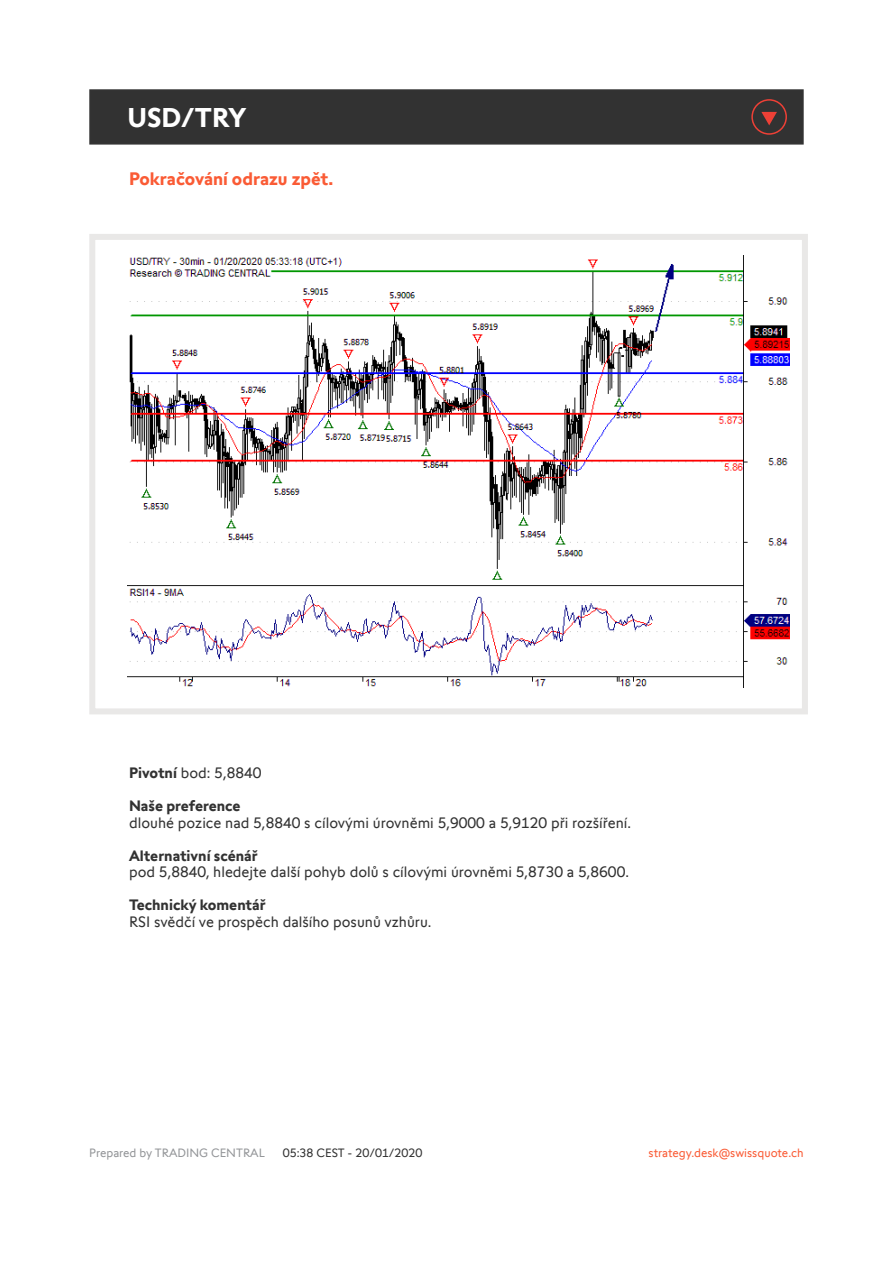
<style>
.page{position:relative;width:893px;height:1263px;background:#fff}
.page>*{position:absolute;margin:0;border:0;box-sizing:border-box;transform-origin:0 0}
.t1{font:700 27px "Swissquote CT";color:#fff}
.t2{font:700 18px "Swissquote CT";color:#fa5b35}
.t3{font:15px "Swissquote CT";color:#323232}
.t4{font:700 15px "Swissquote CT";color:#323232}
.t5{font:12px "Swissquote CT";color:#fa5b35}
.t6{font:12px "Swissquote CT";color:#939598}
.t7{font:12px "Swissquote CT";color:#323232}
.s1{font-weight:700}
</style>
<div class="page">
<div style="left:89px;top:234px;width:719px;height:480px;border:6px solid #e9e8e7"></div>
<div style="left:89px;top:89px;width:715px;height:56px;background:#323232;border:2px solid #323232"></div>
<img style="left:128px;top:255px;width:661px;height:432px">
<svg style="left:751px;top:99px;width:36px;height:36px"></svg>
<h1 class="t1" style="left:128px;top:101px;width:120px">USD/TRY</h1>
<p class="t2" style="left:129px;top:168px;width:206px">Pokračování odrazu zpět.</p>
<p class="t3" style="left:129px;top:764px;width:134px"><span class="s1">Pivotní</span> bod: 5,8840</p>
<p class="t4" style="left:129px;top:797px;width:113px">Naše preference</p>
<p class="t3" style="left:129px;top:814px;width:503px">dlouhé pozice nad 5,8840 s cílovými úrovněmi 5,9000 a 5,9120 při rozšíření.</p>
<p class="t4" style="left:129px;top:846px;width:130px">Alternativní scénář</p>
<p class="t3" style="left:129px;top:863px;width:501px">pod 5,8840, hledejte další pohyb dolů s cílovými úrovněmi 5,8730 a 5,8600.</p>
<p class="t4" style="left:129px;top:896px;width:138px">Technický komentář</p>
<p class="t3" style="left:129px;top:913px;width:304px">RSI svědčí ve prospěch dalšího posunů vzhůru.</p>
<p class="t6" style="left:89px;top:1145px;width:177px">Prepared by TRADING CENTRAL</p>
<p class="t7" style="left:283px;top:1145px;width:141px">05:38 CEST - 20/01/2020</p>
<p class="t5" style="left:649px;top:1145px;width:157px">strategy.desk@swissquote.ch</p>
</div>
